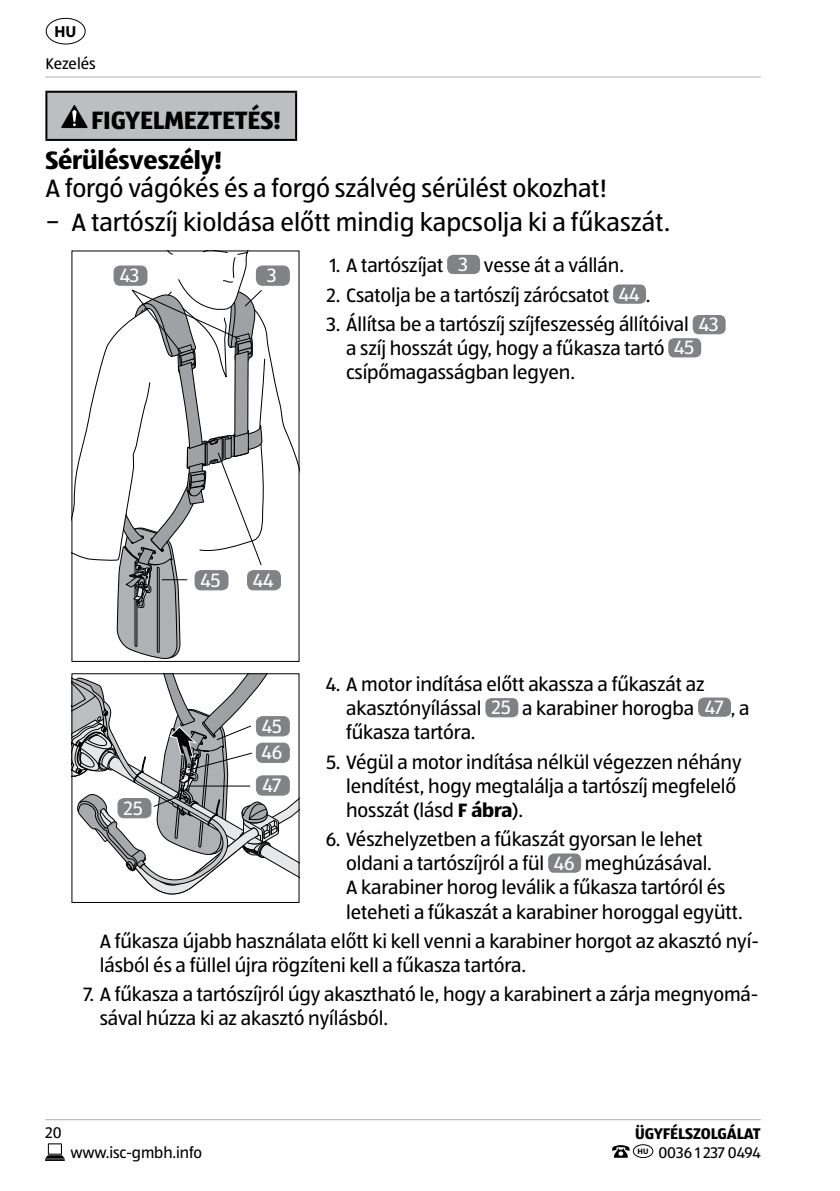
<style>
.page{position:relative;width:840px;height:1191px;background:#fff}
.page>*{position:absolute;margin:0;border:0;box-sizing:border-box;transform-origin:0 0}
.t1{font:26px/33.6px "ALDISUEDOT";color:#000}
.t2{font:700 26px/40.8px "ALDISUEDOT";letter-spacing:-.005em;color:#000}
.t3{font:20px/24px "ALDISUEDOT";letter-spacing:-.005em;color:#000}
.t4{font:20px "ALDISUEDOT";color:#fff}
.t5{font:16px "ALDISUEDOT";letter-spacing:-.005em;color:#000}
.t6{font:700 16px "ALDISUEDOT";letter-spacing:-.005em;color:#000}
.t7{font:700 16px "Myriad Pro";color:#000}
.s1{color:#fff}
.s2{font-weight:700}
</style>
<div class="page">
<hr style="left:45px;top:77px;width:715px;height:1px;background:#acaeb1">
<hr style="left:45px;top:1119px;width:715px;height:1px;background:#acaeb1">
<svg style="left:45px;top:1143px;width:20px;height:18px"></svg>
<div style="left:46px;top:18px;width:40px;height:27px;border:1px solid #000;border-radius:50%"></div>
<svg style="left:612px;top:1145px;width:17px;height:12px"></svg>
<div style="left:632px;top:1144px;width:20px;height:13px;border:1px solid #000;border-radius:50%"></div>
<div style="left:46px;top:92px;width:250px;height:48px;background:#bcbec0"></div>
<hr style="left:45px;top:91px;width:252px;height:2px;background:#000">
<hr style="left:45px;top:93px;width:2px;height:46px;background:#000">
<hr style="left:295px;top:93px;width:2px;height:46px;background:#000">
<hr style="left:45px;top:139px;width:252px;height:2px;background:#000">
<svg style="left:61px;top:105px;width:27px;height:23px"></svg>
<svg style="left:72px;top:251px;width:227px;height:408px"></svg>
<div style="left:256px;top:266px;width:33px;height:19px;background:#808285;border-radius:6px"></div>
<div style="left:256px;top:265px;width:34px;height:21px;border:1px solid #808285;border-radius:6px"></div>
<div style="left:247px;top:570px;width:33px;height:20px;background:#808285;border-radius:6px"></div>
<div style="left:247px;top:570px;width:34px;height:20px;border:1px solid #808285;border-radius:6px"></div>
<div style="left:195px;top:570px;width:33px;height:20px;background:#808285;border-radius:6px"></div>
<div style="left:194px;top:570px;width:34px;height:20px;border:1px solid #808285;border-radius:6px"></div>
<div style="left:114px;top:266px;width:33px;height:19px;background:#808285;border-radius:6px"></div>
<div style="left:113px;top:265px;width:34px;height:21px;border:1px solid #808285;border-radius:6px"></div>
<div style="left:447px;top:255px;width:33px;height:19px;background:#808285;border-radius:6px"></div>
<div style="left:612px;top:284px;width:33px;height:20px;background:#808285;border-radius:6px"></div>
<div style="left:692px;top:315px;width:33px;height:19px;background:#808285;border-radius:6px"></div>
<div style="left:668px;top:338px;width:32px;height:19px;background:#808285;border-radius:6px"></div>
<svg style="left:72px;top:674px;width:227px;height:226px"></svg>
<hr style="left:187px;top:785px;width:63px;height:1px;background:#000">
<div style="left:256px;top:743px;width:33px;height:19px;background:#808285;border-radius:6px"></div>
<div style="left:256px;top:742px;width:34px;height:21px;border:1px solid #808285;border-radius:6px"></div>
<div style="left:256px;top:716px;width:33px;height:20px;background:#808285;border-radius:6px"></div>
<div style="left:256px;top:716px;width:34px;height:20px;border:1px solid #808285;border-radius:6px"></div>
<div style="left:256px;top:776px;width:33px;height:19px;background:#808285;border-radius:6px"></div>
<div style="left:256px;top:775px;width:34px;height:20px;border:1px solid #808285;border-radius:6px"></div>
<div style="left:118px;top:798px;width:33px;height:20px;background:#808285;border-radius:6px"></div>
<div style="left:117px;top:798px;width:34px;height:20px;border:1px solid #808285;border-radius:6px"></div>
<div style="left:485px;top:698px;width:33px;height:19px;background:#808285;border-radius:6px"></div>
<div style="left:697px;top:697px;width:33px;height:20px;background:#808285;border-radius:6px"></div>
<div style="left:548px;top:853px;width:32px;height:19px;background:#808285;border-radius:6px"></div>
<p class="t7" style="left:55px;top:21px;width:23px">HU</p>
<p class="t5" style="left:45px;top:53px;width:52px">Kezelés</p>
<h1 class="t2" style="left:45px;top:99px;width:237px;text-indent:46px">FIGYELMEZTETÉS!<br>Sérülésveszély!</h1>
<h1 class="t1" style="left:45px;top:171px;width:626px">A forgó vágókés és a forgó szálvég sérülést okozhat!<br>− A tartószíj kioldása előtt mindig kapcsolja ki a fűkaszát.</h1>
<p class="t4" style="left:267px;top:262px;width:11px">3</p>
<p class="t3" style="left:329px;top:253px;width:296px">1. A tartószíjat <span class="s1">3</span> vesse át a vállán.</p>
<p class="t3" style="left:327px;top:282px;width:325px">2. Csatolja be a tartószíj zárócsatot <span class="s1">44</span> .</p>
<p class="t3" style="left:346px;top:312px;width:374px;text-indent:-20px">3. Állítsa be a tartószíj szíjfeszesség állítóival <span class="s1">43 </span>a szíj hosszát úgy, hogy a fűkasza tartó <span class="s1">45 </span>csípőmagasságban legyen.</p>
<p class="t4" style="left:120px;top:262px;width:21px">43</p>
<p class="t4" style="left:200px;top:567px;width:22px">45</p>
<p class="t4" style="left:253px;top:567px;width:22px">44</p>
<p class="t3" style="left:346px;top:671px;width:405px;text-indent:-20px">4. A motor indítása előtt akassza a fűkaszát az akasztónyílással <span class="s1">25</span> a karabiner horogba <span class="s1">47</span> , a fűkasza tartóra.</p>
<p class="t3" style="left:346px;top:749px;width:397px;text-indent:-20px">5. Végül a motor indítása nélkül végezzen néhány lendítést, hogy megtalálja a tartószíj megfelelő hosszát (lásd <span class="s2">F ábra</span>).</p>
<p class="t3" style="left:346px;top:827px;width:398px;text-indent:-20px">6. Vészhelyzetben a fűkaszát gyorsan le lehet oldani a tartószíjról a fül <span class="s1">46</span> meghúzásával.<br>A karabiner horog leválik a fűkasza tartóról és leteheti a fűkaszát a karabiner horoggal együtt.</p>
<p class="t3" style="left:100px;top:928px;width:660px">A fűkasza újabb használata előtt ki kell venni a karabiner horgot az akasztó nyí&shy;lásból és a füllel újra rögzíteni kell a fűkasza tartóra.</p>
<p class="t3" style="left:100px;top:982px;width:659px;text-indent:-16px">7. A fűkasza a tartószíjról úgy akasztható le, hogy a karabinert a zárja megnyomá&shy;sával húzza ki az akasztó nyílásból.</p>
<p class="t4" style="left:261px;top:713px;width:22px">45</p>
<p class="t4" style="left:261px;top:739px;width:22px">46</p>
<p class="t4" style="left:262px;top:772px;width:20px">47</p>
<p class="t4" style="left:124px;top:795px;width:21px">25</p>
<p class="t5" style="left:45px;top:1121px;width:18px">20</p>
<p class="t5" style="left:70px;top:1142px;width:133px">www.isc-gmbh.info</p>
<p class="t6" style="left:635px;top:1123px;width:127px">Ügyfélszolgálat</p>
<p class="t5" style="left:637px;top:1142px;width:124px"><sup>HU</sup> 0036 1 237 0494</p>
</div>
